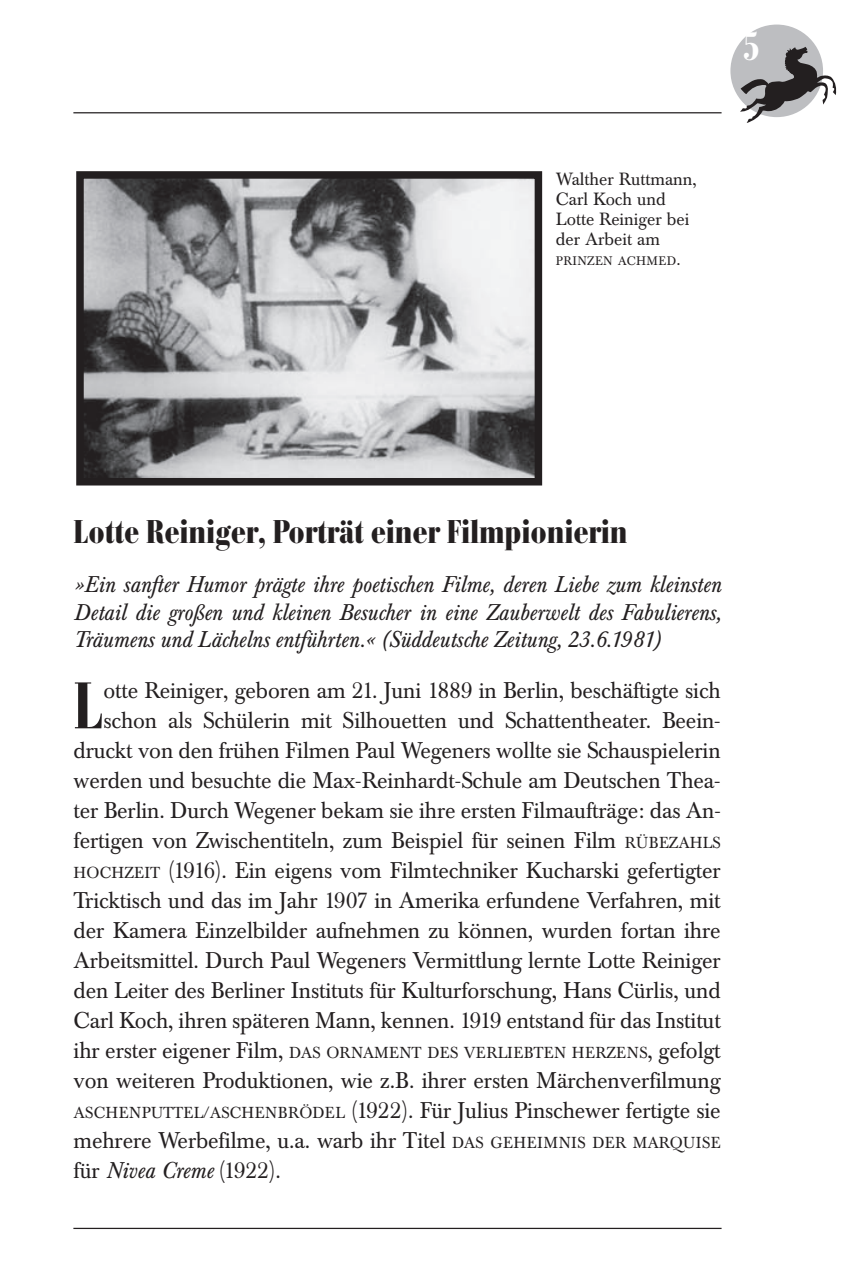
<style>
.page{position:relative;width:851px;height:1276px;background:#fff}
.page>*{position:absolute;margin:0;border:0;box-sizing:border-box;transform-origin:0 0}
.t1{font:500 65px "Bodoni Bauer Condensed BQ";color:#231f20}
.t2{font:500 40px "Bodoni Bert Con BQ";color:#fff}
.t3{font:700 32.5px "Bodoni Bauer Condensed BQ";letter-spacing:-.005em;color:#231f20}
.t4{font:22.5px/30px "Baskerville BQ";letter-spacing:-.005em;color:#231f20;text-align:right}
.t5{font:italic 22.5px/27.5px "Baskerville BQ";letter-spacing:-.005em;color:#231f20;text-align:justify}
.t6{font:17.5px/20px "Baskerville BQ";color:#231f20}
.t7{font:15.75px "Baskerville BQ";letter-spacing:.015em;color:#231f20}
.t8{font:12.25px "Baskerville BQ";letter-spacing:.04em;color:#231f20}
.s1{font-size:17.5px}
.s2{font-size:15.75px}
.s3{font-size:22.5px}
.s4{font-size:16.25px}
.s5{font-style:italic}
</style>
<div class="page">
<div style="left:730px;top:25px;width:92px;height:92px;background:#bdbec1;border-radius:50%"></div>
<svg style="left:740px;top:47px;width:96px;height:76px"></svg>
<hr style="left:73px;top:1227px;width:648px;height:2px;background:#231f20">
<hr style="left:73px;top:112px;width:648px;height:1px;background:#231f20">
<img style="left:85px;top:180px;width:448px;height:296px">
<div style="left:76px;top:171px;width:466px;height:314px;border:8px solid #231f20"></div>
<p class="t6" style="left:556px;top:171px;width:142px">Walther Ruttmann,<br>Carl Koch und<br>Lotte Reiniger bei der Arbeit am</p>
<p class="t8" style="left:556px;top:256px;width:126px">PRINZEN ACHMED<span class="s1">.</span></p>
<h2 class="t2" style="left:742px;top:31px;width:19px">5</h2>
<h3 class="t3" style="left:74px;top:519px;width:555px">Lotte Reiniger, Porträt einer Filmpionierin</h3>
<p class="t5" style="left:74px;top:573px;width:648px">»Ein sanfter Humor prägte ihre poetischen Filme, deren Liebe zum kleinsten Detail die großen und kleinen Besucher in eine Zauberwelt des Fabulierens, Träumens und Lächelns entführten.« (Süddeutsche Zeitung, 23.6.1981)</p>
<h1 class="t1" style="left:74px;top:680px;width:32px">L</h1>
<p class="t4" style="left:74px;top:678px;width:648px">otte Reiniger, geboren am 21. Juni 1889 in Berlin, beschäftigte sich schon als Schülerin mit Silhouetten und Schattentheater. Beein&shy;druckt von den frühen Filmen Paul Wegeners wollte sie Schauspielerin werden und besuchte die Max-Reinhardt-Schule am Deutschen Thea&shy;ter Berlin. Durch Wegener bekam sie ihre ersten Filmaufträge: das An&shy;fertigen von Zwischentiteln, zum Beispiel für seinen Film <span class="s2">RÜBEZAHLS HOCHZEIT</span> (1916). Ein eigens vom Filmtechniker Kucharski gefertigter Tricktisch und das im Jahr 1907 in Amerika erfundene Verfahren, mit der Kamera Einzelbilder aufnehmen zu können, wurden fortan ihre Arbeitsmittel. Durch Paul Wegeners Vermittlung lernte Lotte Reiniger den Leiter des Berliner Instituts für Kulturforschung, Hans Cürlis, und Carl Koch, ihren späteren Mann, kennen. 1919 entstand für das Institut</p>
<p class="t7" style="left:74px;top:1046px;width:648px"><span class="s3">ihr erster eigener Film,</span> DAS ORNAMENT DES VERLIEBTEN HERZENS<span class="s3">, gefolgt</span></p>
<p class="t4" style="left:74px;top:1068px;width:648px;text-align:justify">von weiteren Produktionen, wie z.B. ihrer ersten Märchenverfilmung <span class="s2">ASCHENPUTTEL</span><span class="s4">/</span><span class="s2">ASCHENBRÖDEL</span> (1922). Für Julius Pinschewer fertigte sie mehrere Werbefilme, u.a. warb ihr Titel <span class="s2">DAS GEHEIMNIS DER MARQUISE </span>für <span class="s5">Nivea Creme</span> (1922).</p>
</div>
